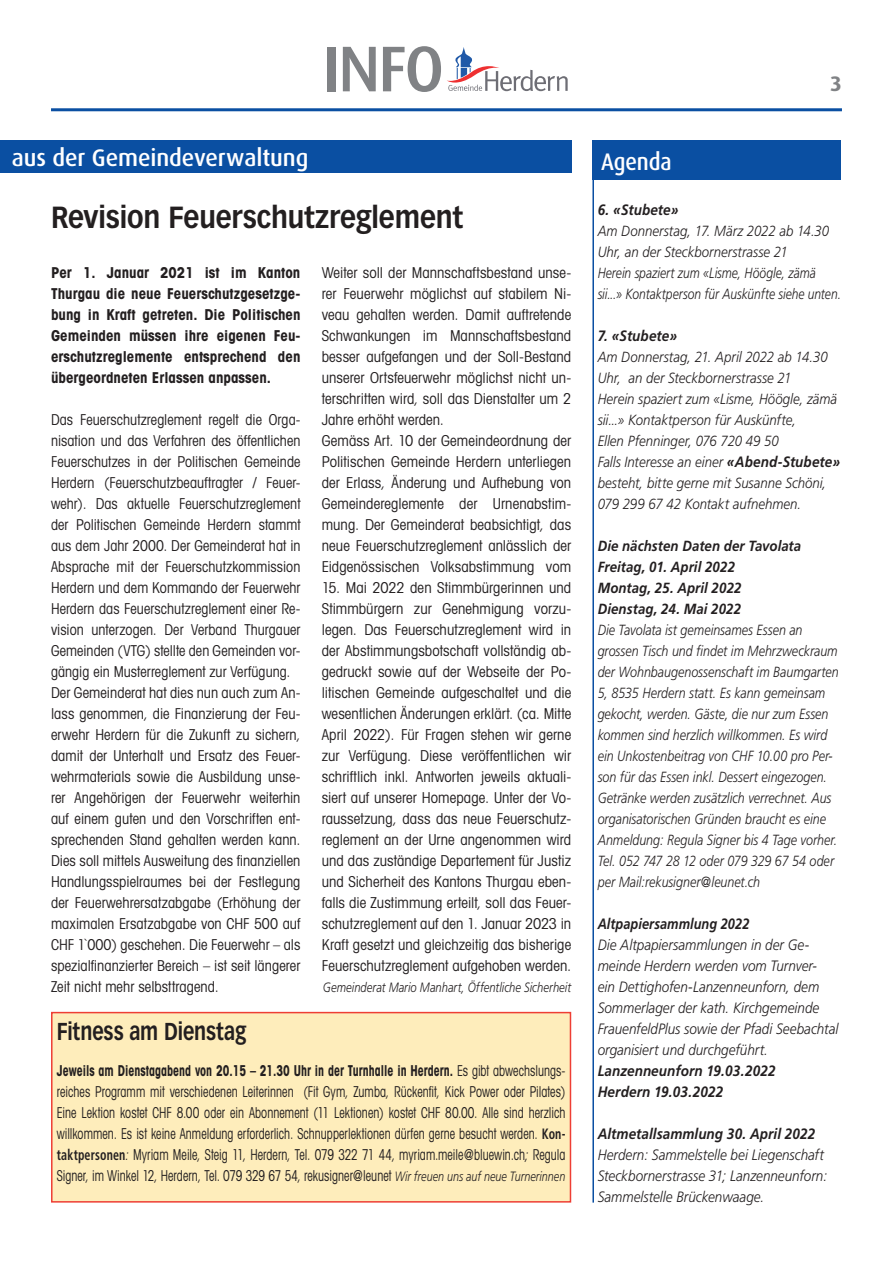
<style>
.page{position:relative;width:893px;height:1263px;background:#fff}
.page>*{position:absolute;margin:0;border:0;box-sizing:border-box;transform-origin:0 0}
.t1{font:500 64.65px "Dax";color:#808285}
.t2{font:700 30px "Vectora LH";letter-spacing:-.005em;color:#231f20;scale:.9 1}
.t3{font:500 24px "Dax";letter-spacing:-.005em;color:#fff}
.t4{font:700 24px "Vectora LH";letter-spacing:-.005em;color:#231f20;scale:.8 1}
.t5{font:500 24px "Dax";letter-spacing:-.005em;color:#fff;scale:.9 1}
.t6{font:700 21px "Dax";color:#808285}
.t7{font:condensed 15px/21px "Avant Garde";letter-spacing:.005em;color:#231f20}
.t8{font:condensed 15px/21px "Avant Garde";letter-spacing:.005em;color:#231f20;scale:.94 1}
.t9{font:condensed 15px/21px "Avant Garde";letter-spacing:.005em;color:#231f20;text-align:justify;scale:.8 1}
.t10{font:italic 300 15px/21px "Frutiger";color:#231f20;scale:.9 1}
.t11{font:700 condensed 15px/21px "Avant Garde";color:#231f20;text-align:justify}
.t12{font:italic 700 15px/21px "Frutiger";letter-spacing:.005em;color:#231f20;scale:.9 1}
.t13{font:italic 700 15px "Frutiger";letter-spacing:.005em;color:#231f20;scale:.85 1}
.t14{font:italic 300 14.7px/21px "Frutiger";color:#231f20;scale:.85 1}
.t15{font:italic 300 14.7px/21px "Frutiger";color:#231f20;scale:.9 1}
.t16{font:italic 700 14.7px/21px "Frutiger";letter-spacing:.005em;color:#231f20;scale:.9 1}
.t17{font:italic 300 13.5px "Frutiger";color:#231f20;scale:.83 1}
.s1{font-weight:700}
.s2{font-family:"Frutiger";font-weight:700}
.s3{font-family:"Frutiger";font-weight:300;font-style:italic;font-stretch:normal}
.s4{font-family:"Frutiger";font-weight:300;font-style:italic;font-stretch:normal;font-size:13.5px}
.s5{font-weight:700;font-size:15px}
</style>
<div class="page">
<hr style="left:51px;top:108px;width:791px;height:3px;background:#0a4fa2">
<svg style="left:447px;top:47px;width:121px;height:44px"></svg>
<div style="left:592px;top:140px;width:249px;height:40px;background:#0a4fa2"></div>
<hr style="left:592px;top:140px;width:2px;height:1062px;background:#0a4fa2">
<div style="left:0;top:140px;width:571px;height:33px;background:#0a4fa2"></div>
<div style="left:52px;top:1012px;width:518px;height:190px;background:#feedbb"></div>
<div style="left:51px;top:1012px;width:520px;height:190px;border:2px solid #ee3e34"></div>
<h1 class="t1" style="left:322px;top:33px;width:123px">INFO</h1>
<h3 class="t3" style="left:12px;top:144px;width:298px">aus der Gemeindeverwaltung</h3>
<h2 class="t2" style="left:51px;top:199px;width:460px">Revision Feuerschutzreglement</h2>
<p class="t7" style="left:322px;top:262px;width:251px">Weiter soll der Mannschaftsbestand unse&shy;rer Feuerwehr möglichst auf stabilem Ni&shy;veau gehalten werden. Damit auftretende Schwankungen im Mannschaftsbestand besser aufgefangen und der Soll-Bestand unserer Ortsfeuerwehr möglichst nicht un&shy;terschritten wird, soll das Dienstalter um 2<br>Jahre erhöht werden.<br>Gemäss Art. 10 der Gemeindeordnung der Politischen Gemeinde Herdern unterliegen der Erlass, Änderung und Aufhebung von Gemeindereglemente der Urnenabstim&shy;mung. Der Gemeinderat beabsichtigt, das neue Feuerschutzreglement anlässlich der Eidgenössischen Volksabstimmung vom</p>
<p class="t7" style="left:322px;top:577px;width:251px;text-align:justify">15. Mai 2022 den Stimmbürgerinnen und Stimmbürgern zur Genehmigung vorzu&shy;legen. Das Feuerschutzreglement wird in der Abstimmungsbotschaft vollständig ab&shy;gedruckt sowie auf der Webseite der Po&shy;litischen Gemeinde aufgeschaltet und die wesentlichen Änderungen erklärt. (ca. Mitte April 2022). Für Fragen stehen wir gerne zur Verfügung. Diese veröffentlichen wir schriftlich inkl. Antworten jeweils aktuali&shy;siert auf unserer Homepage. Unter der Vo&shy;raussetzung, dass das neue Feuerschutz&shy;reglement an der Urne angenommen wird und das zuständige Departement für Justiz und Sicherheit des Kantons Thurgau eben&shy;falls die Zustimmung erteilt, soll das Feuer&shy;schutzreglement auf den 1. Januar 2023 in Kraft gesetzt und gleichzeitig das bisherige Feuerschutzreglement aufgehoben werden.</p>
<p class="t17" style="left:323px;top:979px;width:301px">Gemeinderat Mario Manhart, Öffentliche Sicherheit</p>
<h3 class="t4" style="left:57px;top:1017px;width:238px">Fitness am Dienstag</h3>
<p class="t9" style="left:57px;top:1060px;width:637px"><span class="s1">Jeweils am Dienstagabend von 20.15 – 21.30 Uhr in der Turnhalle in Herdern.</span> Es gibt abwechslungs&shy;reiches Programm mit verschiedenen Leiterinnen (Fit Gym, Zumba, Rückenfit, Kick Power oder Pilates)<br>Eine Lektion kostet CHF 8.00 oder ein Abonnement (11 Lektionen) kostet CHF 80.00. Alle sind herzlich willkommen. Es ist keine Anmeldung erforderlich. Schnupperlektionen dürfen gerne besucht werden. <span class="s2">Kon&shy;taktpersonen</span><span class="s3">:</span> Myriam Meile, Steig 11, Herdern, Tel. 079 322 71 44, myriam.meile@bluewin.ch<span class="s3">;</span> Regula Signer, im Winkel 12, Herdern, Tel. 079 329 67 54, rekusigner@leunet <span class="s4">Wir freuen uns auf neue Turnerinnen</span></p>
<p class="t11" style="left:51px;top:262px;width:251px">Per 1. Januar 2021 ist im Kanton Thurgau die neue Feuerschutzgesetzge&shy;bung in Kraft getreten. Die Politischen Gemeinden müssen ihre eigenen Feu&shy;erschutzreglemente entsprechend den übergeordneten Erlassen anpassen.</p>
<p class="t8" style="left:51px;top:409px;width:267px">Das Feuerschutzreglement regelt die Orga&shy;nisation und das Verfahren des öffentlichen Feuerschutzes in der Politischen Gemeinde Herdern (Feuerschutzbeauftragter / Feuer&shy;wehr). Das aktuelle Feuerschutzreglement der Politischen Gemeinde Herdern stammt aus dem Jahr 2000. Der Gemeinderat hat in Absprache mit der Feuerschutzkommission Herdern und dem Kommando der Feuerwehr Herdern das Feuerschutzreglement einer Re&shy;vision unterzogen. Der Verband Thurgauer Gemeinden (VTG) stellte den Gemeinden vor&shy;gängig ein Musterreglement zur Verfügung.<br>Der Gemeinderat hat dies nun auch zum An&shy;lass genommen, die Finanzierung der Feu&shy;erwehr Herdern für die Zukunft zu sichern, damit der Unterhalt und Ersatz des Feuer&shy;wehrmaterials sowie die Ausbildung unse&shy;rer Angehörigen der Feuerwehr weiterhin auf einem guten und den Vorschriften ent&shy;sprechenden Stand gehalten werden kann.<br>Dies soll mittels Ausweitung des finanziellen Handlungsspielraumes bei der Festlegung der Feuerwehrersatzabgabe (Erhöhung der maximalen Ersatzabgabe von CHF 500 auf CHF 1`000) geschehen. Die Feuerwehr – als spezialfinanzierter Bereich – ist seit längerer Zeit nicht mehr selbsttragend.</p>
<h3 class="t6" style="left:830px;top:72px;width:13px">3</h3>
<h3 class="t5" style="left:601px;top:148px;width:80px">Agenda</h3>
<p class="t12" style="left:598px;top:199px;width:92px">6. «Stubete»</p>
<p class="t15" style="left:598px;top:220px;width:272px">Am Donnerstag, 17. März 2022 ab 14.30<br>Uhr, an der Steckbornerstrasse 21<br>Herein spaziert zum «Lisme, Höögle, zämä sii...» Kontaktperson für Auskünfte siehe unten.</p>
<p class="t12" style="left:598px;top:325px;width:90px">7. «Stubete»</p>
<p class="t15" style="left:598px;top:346px;width:271px">Am Donnerstag, 21. April 2022 ab 14.30<br>Uhr, an der Steckbornerstrasse 21<br>Herein spaziert zum «Lisme, Höögle, zämä sii...» Kontaktperson für Auskünfte,<br>Ellen Pfenninger, 076 720 49 50<br>Falls Interesse an einer <span class="s5">«Abend-Stubete» </span>besteht, bitte gerne mit Susanne Schöni, 079 299 67 42 Kontakt aufnehmen.</p>
<p class="t16" style="left:598px;top:535px;width:228px">Die nächsten Daten der Tavolata<br>Freitag, 01. April 2022<br>Montag, 25. April 2022<br>Dienstag, 24. Mai 2022</p>
<p class="t14" style="left:598px;top:619px;width:285px">Die Tavolata ist gemeinsames Essen an grossen Tisch und findet im Mehrzweckraum der Wohnbaugenossenschaft im Baumgarten 5, 8535 Herdern statt. Es kann gemeinsam gekocht, werden. Gäste, die nur zum Essen kommen sind herzlich willkommen. Es wird ein Unkostenbeitrag von CHF 10.00 pro Per&shy;son für das Essen inkl. Dessert eingezogen.<br>Getränke werden zusätzlich verrechnet. Aus organisatorischen Gründen braucht es eine Anmeldung: Regula Signer bis 4 Tage vorher.<br>Tel. 052 747 28 12 oder 079 329 67 54 oder per Mail:rekusigner@leunet.ch</p>
<p class="t13" style="left:598px;top:915px;width:180px">Altpapiersammlung 2022</p>
<p class="t10" style="left:598px;top:934px;width:269px">Die Altpapiersammlungen in der Ge&shy;meinde Herdern werden vom Turnver-<br>ein Dettighofen-Lanzenneunforn, dem Sommerlager der kath. Kirchgemeinde FrauenfeldPlus sowie der Pfadi Seebachtal organisiert und durchgeführt.</p>
<p class="t12" style="left:598px;top:1060px;width:199px">Lanzenneunforn 19.03.2022<br>Herdern 19.03.2022</p>
<p class="t12" style="left:598px;top:1123px;width:243px">Altmetallsammlung 30. April 2022</p>
<p class="t10" style="left:598px;top:1144px;width:256px">Herdern: Sammelstelle bei Liegenschaft<br>Steckbornerstrasse 31; Lanzenneunforn:<br>Sammelstelle Brückenwaage.</p>
</div>
